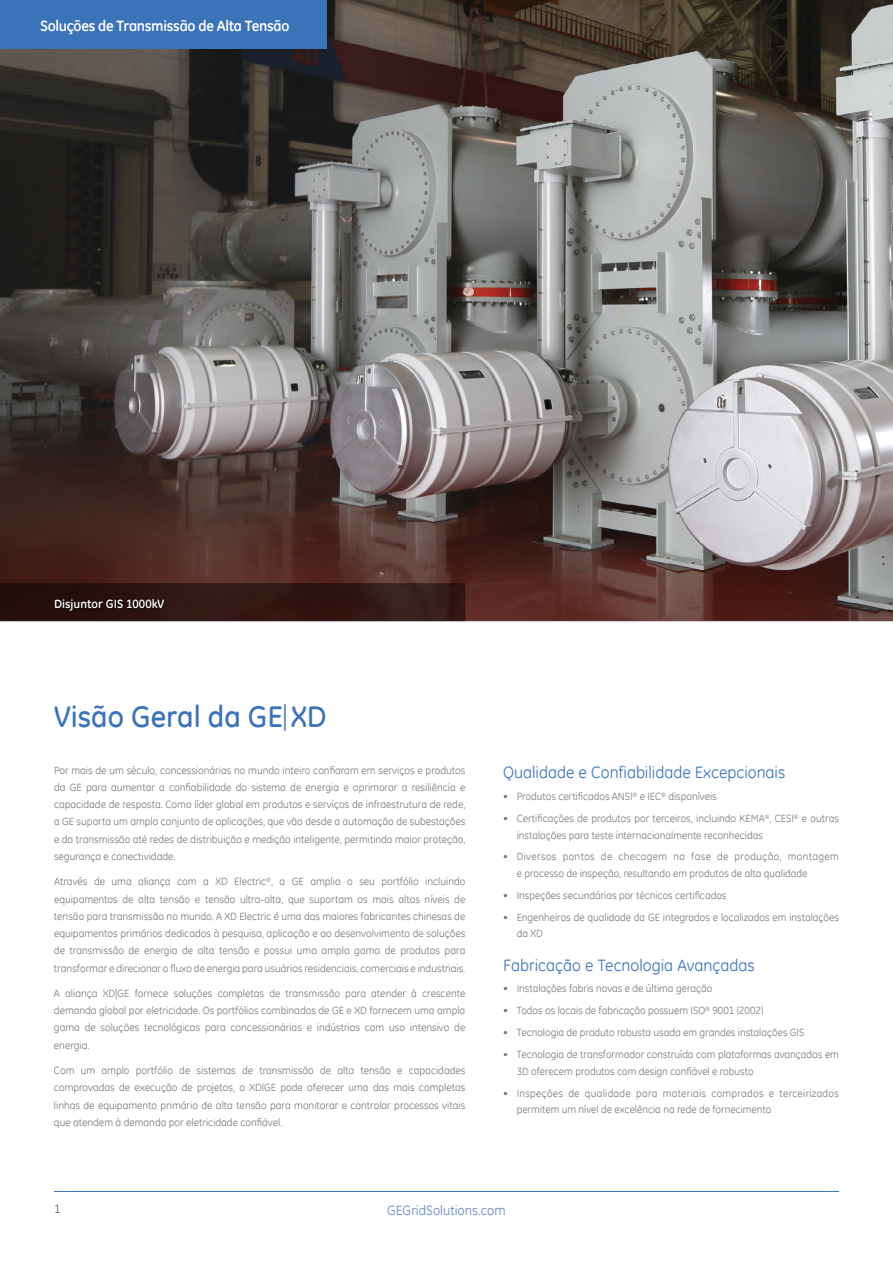
<style>
.page{position:relative;width:893px;height:1263px;background:#fff}
.page>*{position:absolute;margin:0;border:0;box-sizing:border-box;transform-origin:0 0}
.t1{font:500 30px "GE Inspira";color:#3b73b9}
.t2{font:16.5px "GE Inspira";color:#3b73b9}
.t3{font:700 15px "GE Inspira";letter-spacing:-.02em;color:#fff}
.t4{font:13.5px "GE Inspira";color:#6387c4}
.t5{font:700 12px "GE Inspira";color:#fff}
.t6{font:12px "GE Inspira";color:#58595b}
.t7{font:10.5px/17.2px "GE Inspira";color:#797a7d;text-align:justify}
.t8{font:10.5px/16.5px "GE Inspira";letter-spacing:.025em;color:#797a7d}
.s1{font-size:26.4px}
</style>
<div class="page">
<hr style="left:54px;top:1191px;width:785px;height:1px;background:#3b73b9">
<svg style="left:0;top:0;width:893px;height:621px;background:#6c6461"></svg>
<svg style="left:0;top:583px;width:465px;height:38px;background:#301613"></svg>
<svg style="left:54px;top:598px;width:113px;height:15px;background:#200c0a"></svg>
<div style="left:0;top:0;width:327px;height:49px;background:#3b73b9"></div>
<h3 class="t3" style="left:41px;top:17px;width:250px">Soluções de Transmissão de Alta Tensão</h3>
<p class="t5" style="left:54px;top:596px;width:112px">Disjuntor GIS 1000kV</p>
<h1 class="t1" style="left:54px;top:698px;width:274px">Visão Geral da GE<span class="s1">|</span> XD</h1>
<p class="t7" style="left:54px;top:761px;width:413px">Por mais de um século, concessionárias no mundo inteiro confiaram em serviços e produtos da GE para aumentar a confiabilidade do sistema de energia e aprimorar a resiliência e capacidade de resposta. Como líder global em produtos e serviços de infraestrutura de rede, a GE suporta um amplo conjunto de aplicações, que vão desde a automação de subestações e da transmissão até redes de distribuição e medição inteligente, permitindo maior proteção, segurança e conectividade.</p>
<p class="t7" style="left:54px;top:873px;width:413px">Através de uma aliança com a XD Electric<sup>®</sup>, a GE amplia o seu portfólio incluindo equipamentos de alta tensão e tensão ultra-alta, que suportam os mais altos níveis de tensão para transmissão no mundo. A XD Electric é uma das maiores fabricantes chinesas de equipamentos primários dedicados à pesquisa, aplicação e ao desenvolvimento de soluções de transmissão de energia de alta tensão e possui uma ampla gama de produtos para transformar e direcionar o fluxo de energia para usuários residenciais, comerciais e industriais.</p>
<p class="t7" style="left:54px;top:984px;width:413px">A aliança XD|GE fornece soluções completas de transmissão para atender à crescente demanda global por eletricidade. Os portfólios combinados de GE e XD fornecem uma ampla gama de soluções tecnológicas para concessionárias e indústrias com uso intensivo de energia.</p>
<p class="t7" style="left:54px;top:1061px;width:413px">Com um amplo portfólio de sistemas de transmissão de alta tensão e capacidades comprovadas de execução de projetos, a XDlGE pode oferecer uma das mais completas linhas de equipamento primário de alta tensão para monitorar e controlar processos vitais que atendem à demanda por eletricidade confiável.</p>
<h2 class="t2" style="left:503px;top:762px;width:284px">Qualidade e Confiabilidade Excepcionais</h2>
<p class="t7" style="left:503px;top:788px;width:215px">• Produtos certificados ANSI<sup>®</sup> e IEC<sup>®</sup> disponíveis</p>
<p class="t7" style="left:517px;top:810px;width:324px;line-height:16.5px;text-indent:-14px">• Certificações de produtos por terceiros, incluindo KEMA<sup>®</sup>, CESI<sup>®</sup> e outras instalações para teste internacionalmente reconhecidas</p>
<p class="t7" style="left:517px;top:848px;width:324px;line-height:16.5px;text-indent:-13px">• Diversos pontos de checagem na fase de produção, montagem e processo de inspeção, resultando em produtos de alta qualidade</p>
<p class="t7" style="left:503px;top:886px;width:225px">• Inspeções secundárias por técnicos certificados</p>
<p class="t7" style="left:517px;top:909px;width:324px;line-height:16.5px;text-indent:-14px">• Engenheiros de qualidade da GE integrados e localizados em instalações da XD</p>
<h2 class="t2" style="left:503px;top:954px;width:253px">Fabricação e Tecnologia Avançadas</h2>
<p class="t7" style="left:503px;top:980px;width:211px">• Instalações fabris novas e de última geração</p>
<p class="t7" style="left:503px;top:1002px;width:262px">• Todos os locais de fabricação possuem ISO<sup>®</sup> 9001 (2002)</p>
<p class="t7" style="left:503px;top:1024px;width:303px">• Tecnologia de produto robusta usada em grandes instalações GIS</p>
<p class="t7" style="left:517px;top:1046px;width:324px;line-height:16.5px;text-indent:-14px">• Tecnologia de transformador construída com plataformas avançadas em<br>3D oferecem produtos com design confiável e robusto</p>
<p class="t8" style="left:517px;top:1084px;width:324px;text-indent:-14px">• Inspeções de qualidade para materiais comprados e terceirizados permitem um nível de excelência na rede de fornecimento</p>
<p class="t6" style="left:54px;top:1201px;width:8px">1</p>
<p class="t4" style="left:387px;top:1201px;width:120px">GEGridSolutions.com</p>
</div>
